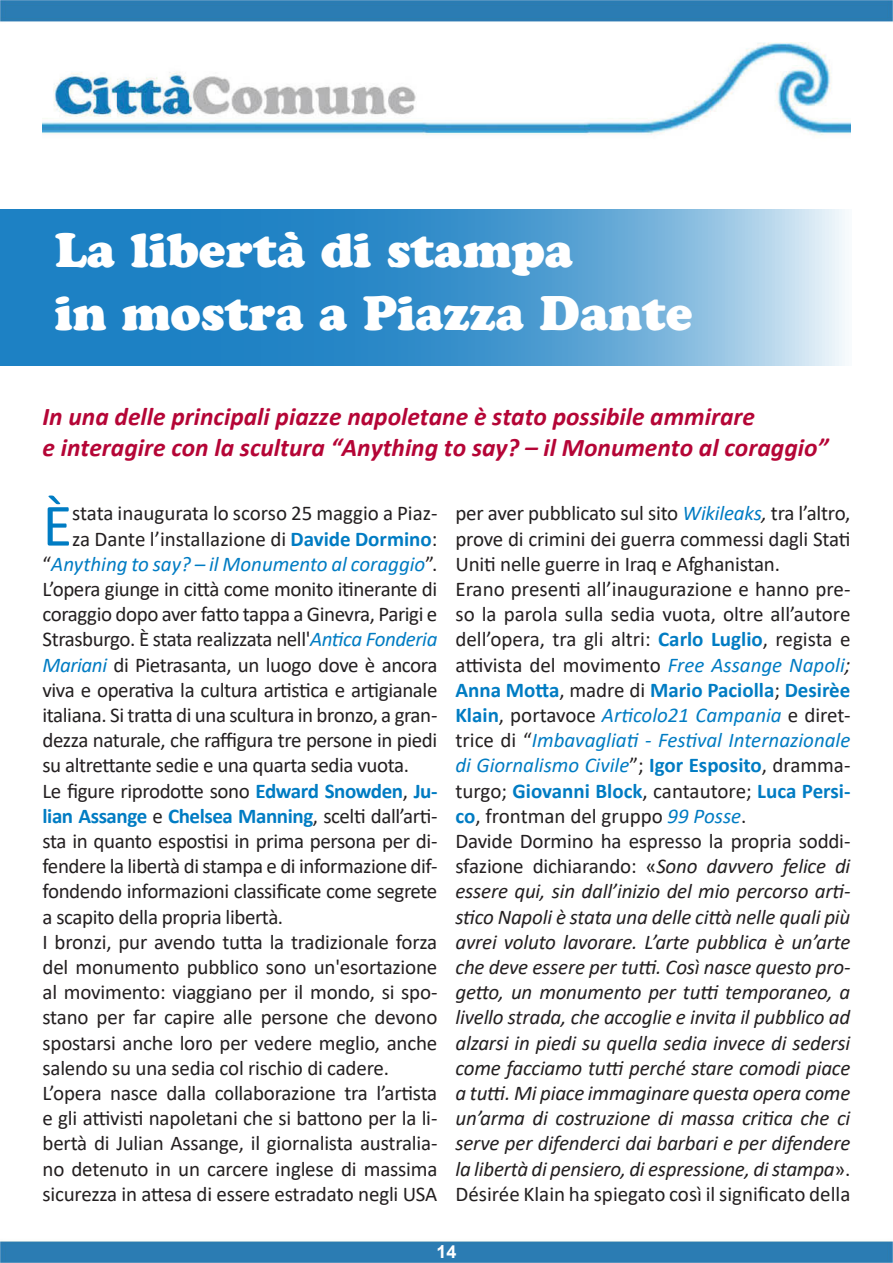
<style>
.page{position:relative;width:893px;height:1263px;background:#fff}
.page>*{position:absolute;margin:0;border:0;box-sizing:border-box;transform-origin:0 0}
.t1{font:60.75px "Calibri";color:#007cc3}
.Stile_di_paragrafo_3{font:48px "Cooper Black Std";color:#fff}
.t2{font:italic 700 25.5px "Calibri";color:#b50536}
.t3{font:21px/25.2px "Calibri";letter-spacing:-.01em;color:#231f20;text-align:justify}
.t4{font:italic 21px/25.2px "Calibri";letter-spacing:-.01em;color:#231f20;text-align:justify}
.Corpo_del_testo{font:700 18px "Arial";color:#fff}
.s1{font-weight:700;color:#007cc3}
.s2{font-style:italic;color:#007cc3}
.s3{font-style:italic}
.s4{font-style:normal}
</style>
<div class="page">
<img style="left:0;top:0;width:893px;height:1263px">
<img style="left:43px;top:43px;width:807px;height:124px">
<svg style="left:0;top:210px;width:851px;height:156px;background:#4e9cd0"></svg>
<p class="Stile_di_paragrafo_3" style="left:55px;top:221px;width:520px">La libertà di stampa</p>
<p class="Stile_di_paragrafo_3" style="left:55px;top:284px;width:639px">in mostra a Piazza Dante</p>
<p class="t2" style="left:43px;top:398px;width:714px">In una delle principali piazze napoletane è stato possibile ammirare</p>
<p class="t2" style="left:43px;top:429px;width:788px">e interagire con la scultura “Anything to say? – il Monumento al coraggio”</p>
<p class="t1" style="left:43px;top:483px;width:31px">È</p>
<p class="t3" style="left:43px;top:500px;width:396px;text-align:right">stata inaugurata lo scorso 25 maggio a Piaz-<br>za Dante l’installazione di <span class="s1">Davide Dormino</span>: “<span class="s2">Anything to say? – il Monumento al coraggio</span>”.</p>
<p class="t3" style="left:43px;top:576px;width:396px">L’opera giunge in città come monito itinerante di coraggio dopo aver fatto tappa a Ginevra, Parigi e Strasburgo. È stata realizzata nell'<span class="s2">Antica Fonderia Mariani</span> di Pietrasanta, un luogo dove è ancora viva e operativa la cultura artistica e artigianale italiana. Si tratta di una scultura in bronzo, a gran&shy;dezza naturale, che raffigura tre persone in piedi su altrettante sedie e una quarta sedia vuota.</p>
<p class="t3" style="left:43px;top:777px;width:396px">Le figure riprodotte sono <span class="s1">Edward Snowden</span>, <span class="s1">Ju&shy;lian Assange</span> e <span class="s1">Chelsea Manning</span>, scelti dall’arti&shy;sta in quanto espostisi in prima persona per di&shy;fendere la libertà di stampa e di informazione dif&shy;fondendo informazioni classificate come segrete a scapito della propria libertà.</p>
<p class="t3" style="left:43px;top:929px;width:396px">I bronzi, pur avendo tutta la tradizionale forza del monumento pubblico sono un'esortazione al movimento: viaggiano per il mondo, si spo&shy;stano per far capire alle persone che devono spostarsi anche loro per vedere meglio, anche salendo su una sedia col rischio di cadere.</p>
<p class="t3" style="left:43px;top:1080px;width:396px">L’opera nasce dalla collaborazione tra l’artista e gli attivisti napoletani che si battono per la li&shy;bertà di Julian Assange, il giornalista australia&shy;no detenuto in un carcere inglese di massima sicurezza in attesa di essere estradato negli USA</p>
<p class="t3" style="left:455px;top:500px;width:396px">per aver pubblicato sul sito <span class="s2">Wikileaks</span><span class="s3">,</span> tra l’altro, prove di crimini dei guerra commessi dagli Stati Uniti nelle guerre in Iraq e Afghanistan.</p>
<p class="t3" style="left:455px;top:576px;width:396px">Erano presenti all’inaugurazione e hanno pre&shy;so la parola sulla sedia vuota, oltre all’autore dell’opera, tra gli altri: <span class="s1">Carlo Luglio</span>, regista e attivista del movimento <span class="s2">Free Assange Napoli</span><span class="s3">; </span><span class="s1">Anna Motta</span>, madre di <span class="s1">Mario Paciolla</span>; <span class="s1">Desirèe Klain</span>, portavoce <span class="s2">Articolo21 Campania</span> e diret&shy;trice di “<span class="s2">Imbavagliati - Festival Internazionale di Giornalismo Civile</span>”; <span class="s1">Igor Esposito</span>, dramma&shy;turgo; <span class="s1">Giovanni Block</span>, cantautore; <span class="s1">Luca Persi&shy;co</span>, frontman del gruppo <span class="s2">99 Posse</span>.</p>
<p class="t4" style="left:455px;top:827px;width:396px"><span class="s4">Davide Dormino ha espresso la propria soddi&shy;sfazione dichiarando: «</span>Sono davvero felice di essere qui, sin dall’inizio del mio percorso arti&shy;stico Napoli è stata una delle città nelle quali più avrei voluto lavorare. L’arte pubblica è un’arte che deve essere per tutti. Così nasce questo pro&shy;getto, un monumento per tutti temporaneo, a livello strada, che accoglie e invita il pubblico ad alzarsi in piedi su quella sedia invece di sedersi come facciamo tutti perché stare comodi piace a tutti. Mi piace immaginare questa opera come un’arma di costruzione di massa critica che ci serve per difenderci dai barbari e per difendere la libertà di pensiero, di espressione, di stampa<span class="s4">».</span></p>
<p class="t3" style="left:455px;top:1181px;width:396px">Désirée Klain ha spiegato così il significato della</p>
<p class="Corpo_del_testo" style="left:436px;top:1238px;width:22px">14</p>
</div>
